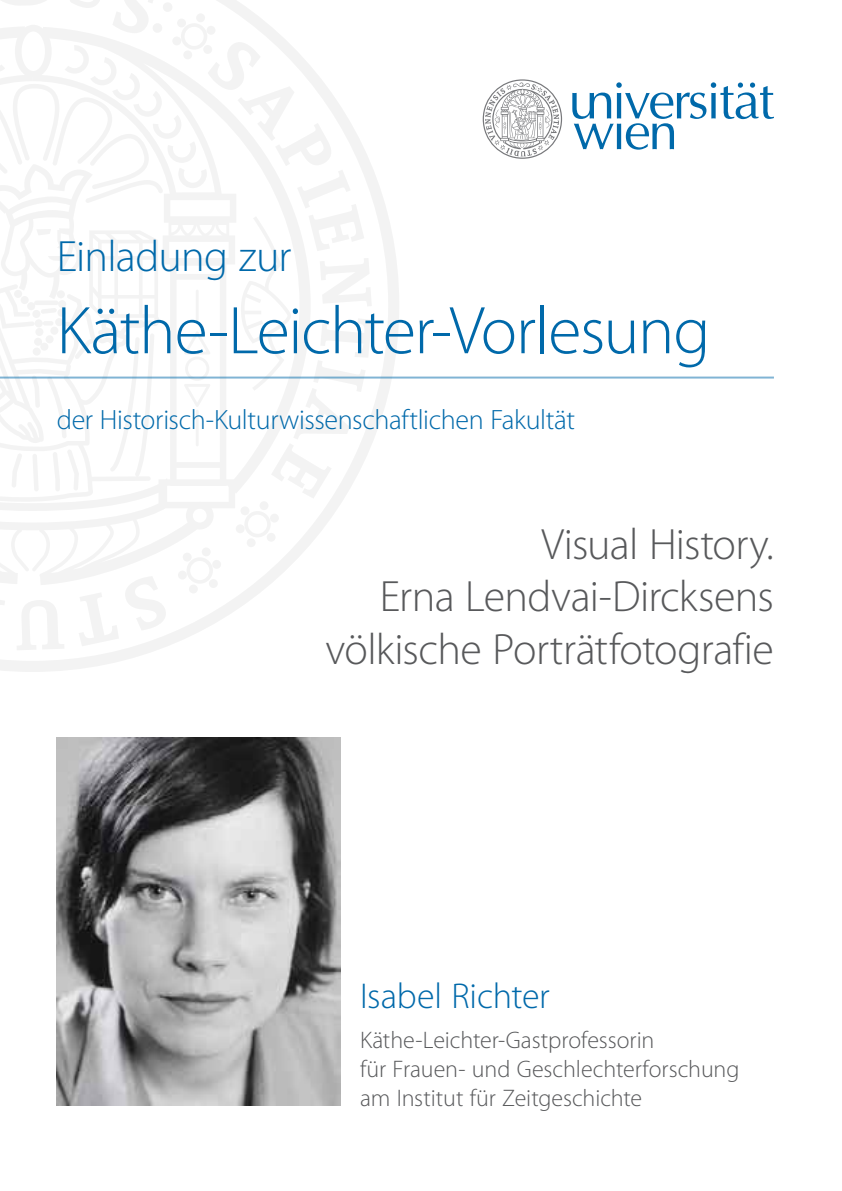
<style>
.page{position:relative;width:842px;height:1191px;background:#fff}
.page>*{position:absolute;margin:0;border:0;box-sizing:border-box;transform-origin:0 0}
.t1{font:300 68px "Myriad Pro";letter-spacing:-.02em;color:#0069aa}
.t2{font:300 44px/52.8px "Myriad Pro";letter-spacing:-.015em;color:#58595b;text-align:right}
.t3{font:300 44px "Myriad Pro";letter-spacing:-.02em;color:#0069aa}
.t4{font:300 36px "Myriad Pro";letter-spacing:-.005em;color:#0069aa}
.t5{font:300 28px "Myriad Pro";letter-spacing:-.015em;color:#0069aa}
.t6{font:300 24px/28.8px "Myriad Pro";letter-spacing:-.005em;color:#58595b}
</style>
<div class="page">
<svg style="left:572px;top:82px;width:202px;height:68px"></svg>
<svg style="left:483px;top:79px;width:79px;height:80px"></svg>
<svg style="left:0;top:0;width:399px;height:672px"></svg>
<hr style="left:0;top:376px;width:774px;height:2px;background:#0069aa">
<img style="left:57px;top:737px;width:283px;height:369px">
<h2 class="t3" style="left:57px;top:232px;width:236px">Einladung zur</h2>
<h1 class="t1" style="left:57px;top:293px;width:655px">Käthe-Leichter-Vorlesung</h1>
<p class="t5" style="left:57px;top:404px;width:520px">der Historisch-Kulturwissenschaftlichen Fakultät</p>
<h2 class="t2" style="left:326px;top:518px;width:450px">Visual History.<br>Erna Lendvai-Dircksens völkische Porträtfotografie</h2>
<h3 class="t4" style="left:360px;top:976px;width:191px">Isabel Richter</h3>
<p class="t6" style="left:360px;top:1026px;width:381px">Käthe-Leichter-Gastprofessorin<br>für Frauen- und Geschlechterforschung am Institut für Zeitgeschichte</p>
</div>
